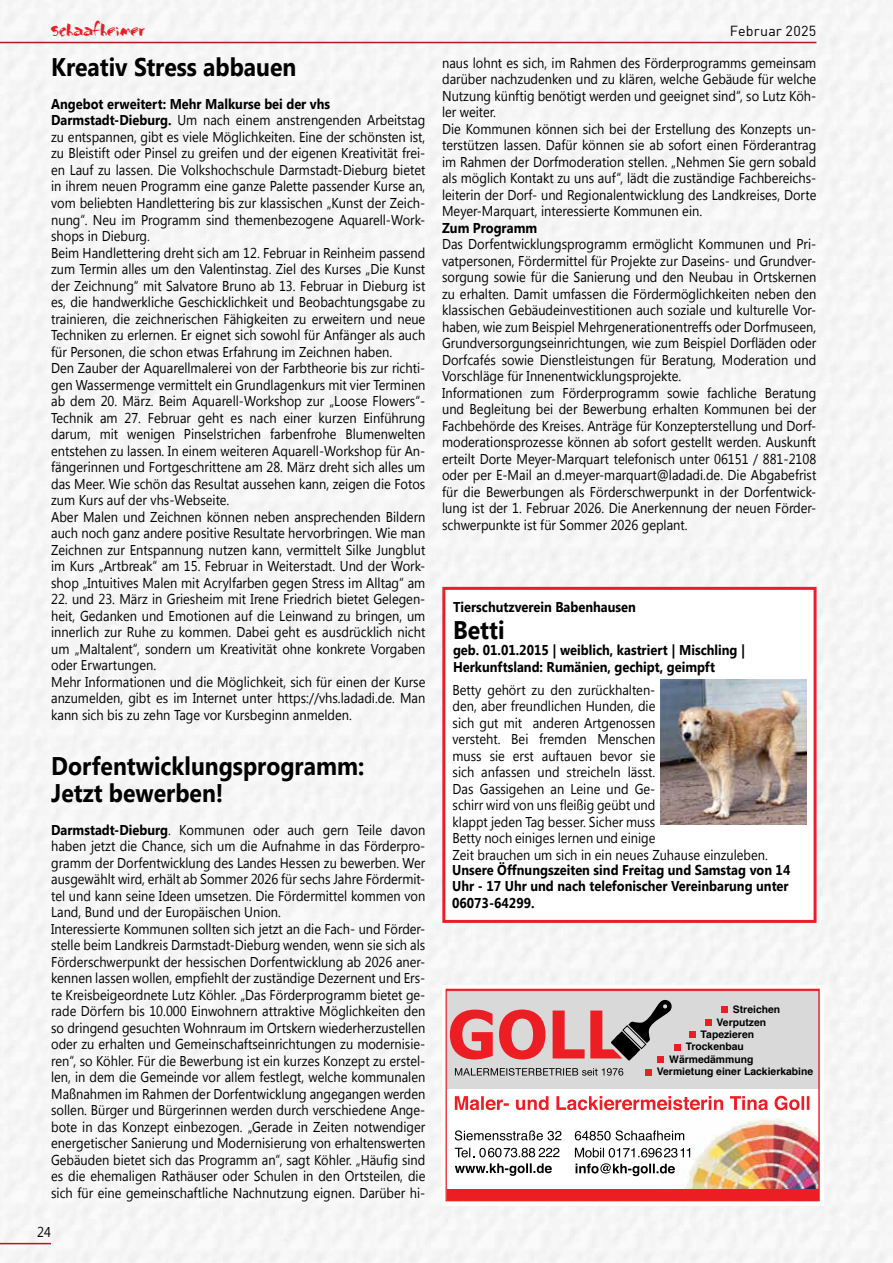
<style>
.page{position:relative;width:893px;height:1263px;background:#f5f5f5}
.page>*{position:absolute;margin:0;border:0;box-sizing:border-box;transform-origin:0 0}
.t1{font:700 25.5px/27px "Segoe UI";color:#000;scale:.9 1}
.t2{font:18px "Baloney HL";color:#ed1d24}
.t3{font:18px "Myriad Pro";color:#ed1d24}
.t4{font:14.25px/16.5px "Segoe UI";color:#000;scale:.9 1}
.t5{font:700 14.25px/16.5px "Segoe UI";color:#000;text-align:justify;scale:.9 1}
.t6{font:14.25px "DIN";letter-spacing:.01em;color:#000}
.t7{font:14.25px "Myriad Pro";letter-spacing:.005em;color:#000}
.t8{font:700 10.35px "Helvetica";color:#000}
.s1{font-weight:700}
</style>
<div class="page">
<hr style="left:0;top:42px;width:816px;height:1px;background:#ae1b1f">
<hr style="left:0;top:1243px;width:51px;height:1px;background:#ae1b1f">
<svg style="left:448px;top:991px;width:370px;height:208px"></svg>
<div style="left:446px;top:989px;width:374px;height:212px;border:1px solid #ed1d24"></div>
<div style="left:444px;top:588px;width:371px;height:333px;background:#fff"></div>
<div style="left:442px;top:587px;width:375px;height:336px;border:3px solid #ed1d24"></div>
<img style="left:660px;top:679px;width:146px;height:146px">
<p class="t2" style="left:51px;top:20px;width:96px">Schaafheimer</p>
<p class="t6" style="left:730px;top:22px;width:88px">Februar 2025</p>
<p class="t3" style="left:78px;top:18px;width:77px">aaf eimer</p>
<p class="t7" style="left:722px;top:22px;width:96px">November 2 4</p>
<h1 class="t1" style="left:51px;top:52px;width:274px">Kreativ Stress abbauen</h1>
<p class="t4" style="left:51px;top:95px;width:417px"><span class="s1">Angebot erweitert: Mehr Malkurse bei der vhs Darmstadt-Dieburg.</span> Um nach einem anstrengenden Arbeitstag zu entspannen, gibt es viele Möglichkeiten. Eine der schönsten ist, zu Bleistift oder Pinsel zu greifen und der eigenen Kreativität frei&shy;en Lauf zu lassen. Die Volkshochschule Darmstadt-Dieburg bietet in ihrem neuen Programm eine ganze Palette passender Kurse an, vom beliebten Handlettering bis zur klassischen „Kunst der Zeich&shy;nung“. Neu im Programm sind themenbezogene Aquarell-Work&shy;shops in Dieburg.<br>Beim Handlettering dreht sich am 12. Februar in Reinheim passend zum Termin alles um den Valentinstag. Ziel des Kurses „Die Kunst der Zeichnung“ mit Salvatore Bruno ab 13. Februar in Dieburg ist es, die handwerkliche Geschicklichkeit und Beobachtungsgabe zu trainieren, die zeichnerischen Fähigkeiten zu erweitern und neue Techniken zu erlernen. Er eignet sich sowohl für Anfänger als auch für Personen, die schon etwas Erfahrung im Zeichnen haben.<br>Den Zauber der Aquarellmalerei von der Farbtheorie bis zur richti&shy;gen Wassermenge vermittelt ein Grundlagenkurs mit vier Terminen ab dem 20. März. Beim Aquarell-Workshop zur „Loose Flowers“- Technik am 27. Februar geht es nach einer kurzen Einführung darum, mit wenigen Pinselstrichen farbenfrohe Blumenwelten entstehen zu lassen. In einem weiteren Aquarell-Workshop für An&shy;fängerinnen und Fortgeschrittene am 28. März dreht sich alles um das Meer. Wie schön das Resultat aussehen kann, zeigen die Fotos zum Kurs auf der vhs-Webseite.<br>Aber Malen und Zeichnen können neben ansprechenden Bildern auch noch ganz andere positive Resultate hervorbringen. Wie man Zeichnen zur Entspannung nutzen kann, vermittelt Silke Jungblut im Kurs „Artbreak“ am 15. Februar in Weiterstadt. Und der Work&shy;shop „Intuitives Malen mit Acrylfarben gegen Stress im Alltag“ am</p>
<p class="t4" style="left:51px;top:590px;width:417px">22. und 23. März in Griesheim mit Irene Friedrich bietet Gelegen&shy;heit, Gedanken und Emotionen auf die Leinwand zu bringen, um innerlich zur Ruhe zu kommen. Dabei geht es ausdrücklich nicht um „Maltalent“, sondern um Kreativität ohne konkrete Vorgaben oder Erwartungen.<br>Mehr Informationen und die Möglichkeit, sich für einen der Kurse anzumelden, gibt es im Internet unter https://vhs.ladadi.de. Man kann sich bis zu zehn Tage vor Kursbeginn anmelden.</p>
<h1 class="t1" style="left:51px;top:751px;width:349px">Dorfentwicklungsprogramm:<br>Jetzt bewerben!</h1>
<p class="t4" style="left:51px;top:821px;width:417px"><span class="s1">Darmstadt-Dieburg</span>. Kommunen oder auch gern Teile davon haben jetzt die Chance, sich um die Aufnahme in das Förderpro&shy;gramm der Dorfentwicklung des Landes Hessen zu bewerben. Wer ausgewählt wird, erhält ab Sommer 2026 für sechs Jahre Fördermit&shy;tel und kann seine Ideen umsetzen. Die Fördermittel kommen von Land, Bund und der Europäischen Union.<br>Interessierte Kommunen sollten sich jetzt an die Fach- und Förder&shy;stelle beim Landkreis Darmstadt-Dieburg wenden, wenn sie sich als Förderschwerpunkt der hessischen Dorfentwicklung ab 2026 aner&shy;kennen lassen wollen, empfiehlt der zuständige Dezernent und Ers&shy;te Kreisbeigeordnete Lutz Köhler. „Das Förderprogramm bietet ge&shy;rade Dörfern bis 10.000 Einwohnern attraktive Möglichkeiten den so dringend gesuchten Wohnraum im Ortskern wiederherzustellen oder zu erhalten und Gemeinschaftseinrichtungen zu modernisie&shy;ren“, so Köhler. Für die Bewerbung ist ein kurzes Konzept zu erstel&shy;len, in dem die Gemeinde vor allem festlegt, welche kommunalen Maßnahmen im Rahmen der Dorfentwicklung angegangen werden sollen. Bürger und Bürgerinnen werden durch verschiedene Ange&shy;bote in das Konzept einbezogen. „Gerade in Zeiten notwendiger energetischer Sanierung und Modernisierung von erhaltenswerten Gebäuden bietet sich das Programm an“, sagt Köhler. „Häufig sind es die ehemaligen Rathäuser oder Schulen in den Ortsteilen, die sich für eine gemeinschaftliche Nachnutzung eignen. Darüber hi-</p>
<p class="t4" style="left:44px;top:1223px;width:9px">6</p>
<p class="t4" style="left:37px;top:1223px;width:17px">24</p>
<p class="t4" style="left:442px;top:54px;width:417px">naus lohnt es sich, im Rahmen des Förderprogramms gemeinsam darüber nachzudenken und zu klären, welche Gebäude für welche Nutzung künftig benötigt werden und geeignet sind“, so Lutz Köh&shy;ler weiter.<br>Die Kommunen können sich bei der Erstellung des Konzepts un&shy;terstützen lassen. Dafür können sie ab sofort einen Förderantrag im Rahmen der Dorfmoderation stellen. „Nehmen Sie gern sobald als möglich Kontakt zu uns auf“, lädt die zuständige Fachbereichs&shy;leiterin der Dorf- und Regionalentwicklung des Landkreises, Dorte Meyer-Marquart, interessierte Kommunen ein.</p>
<p class="t5" style="left:442px;top:219px;width:107px">Zum Programm</p>
<p class="t4" style="left:442px;top:235px;width:417px">Das Dorfentwicklungsprogramm ermöglicht Kommunen und Pri&shy;vatpersonen, Fördermittel für Projekte zur Daseins- und Grundver&shy;sorgung sowie für die Sanierung und den Neubau in Ortskernen zu erhalten. Damit umfassen die Fördermöglichkeiten neben den klassischen Gebäudeinvestitionen auch soziale und kulturelle Vor&shy;haben, wie zum Beispiel Mehrgenerationentreffs oder Dorfmuseen, Grundversorgungseinrichtungen, wie zum Beispiel Dorfläden oder Dorfcafés sowie Dienstleistungen für Beratung, Moderation und Vorschläge für Innenentwicklungsprojekte.<br>Informationen zum Förderprogramm sowie fachliche Beratung und Begleitung bei der Bewerbung erhalten Kommunen bei der Fachbehörde des Kreises. Anträge für Konzepterstellung und Dorf&shy;moderationsprozesse können ab sofort gestellt werden. Auskunft erteilt Dorte Meyer-Marquart telefonisch unter 06151 / 881-2108 oder per E-Mail an d.meyer-marquart@ladadi.de. Die Abgabefrist für die Bewerbungen als Förderschwerpunkt in der Dorfentwick&shy;lung ist der 1. Februar 2026. Die Anerkennung der neuen Förder&shy;schwerpunkte ist für Sommer 2026 geplant.</p>
<p class="t5" style="left:453px;top:597px;width:205px">Tierschutzverein Babenhausen</p>
<h1 class="t1" style="left:453px;top:615px;width:59px">Betti</h1>
<p class="t5" style="left:453px;top:641px;width:326px">geb. 01.01.2015 | weiblich, kastriert | Mischling |<br>Herkunftsland: Rumänien, gechipt, geimpft</p>
<p class="t4" style="left:453px;top:681px;width:352px">Betty gehört zu den zurückhalten-<br>den, aber freundlichen Hunden, die<br>sich gut mit anderen Artgenossen<br>versteht. Bei fremden Menschen<br>muss sie erst auftauen bevor sie<br>sich anfassen und streicheln lässt.<br>Das Gassigehen an Leine und Ge-<br>schirr wird von uns fleißig geübt und<br>klappt jeden Tag besser. Sicher muss<br>Betty noch einiges lernen und einige<br>Zeit brauchen um sich in ein neues Zuhause einzuleben.</p>
<p class="t5" style="left:452px;top:861px;width:377px">Unsere Öffnungszeiten sind Freitag und Samstag von 14<br>Uhr - 17 Uhr und nach telefonischer Vereinbarung unter 06073-64299.</p>
<p class="t8" style="left:733px;top:1001px;width:49px">Streichen</p>
<p class="t8" style="left:717px;top:1013px;width:51px">Verputzen</p>
<p class="t8" style="left:701px;top:1026px;width:55px">Tapezieren</p>
<p class="t8" style="left:686px;top:1038px;width:60px">Trockenbau</p>
<p class="t8" style="left:669px;top:1051px;width:86px">Wärmedämmung</p>
<p class="t8" style="left:657px;top:1063px;width:158px">Vermietung einer Lackierkabine</p>
</div>
